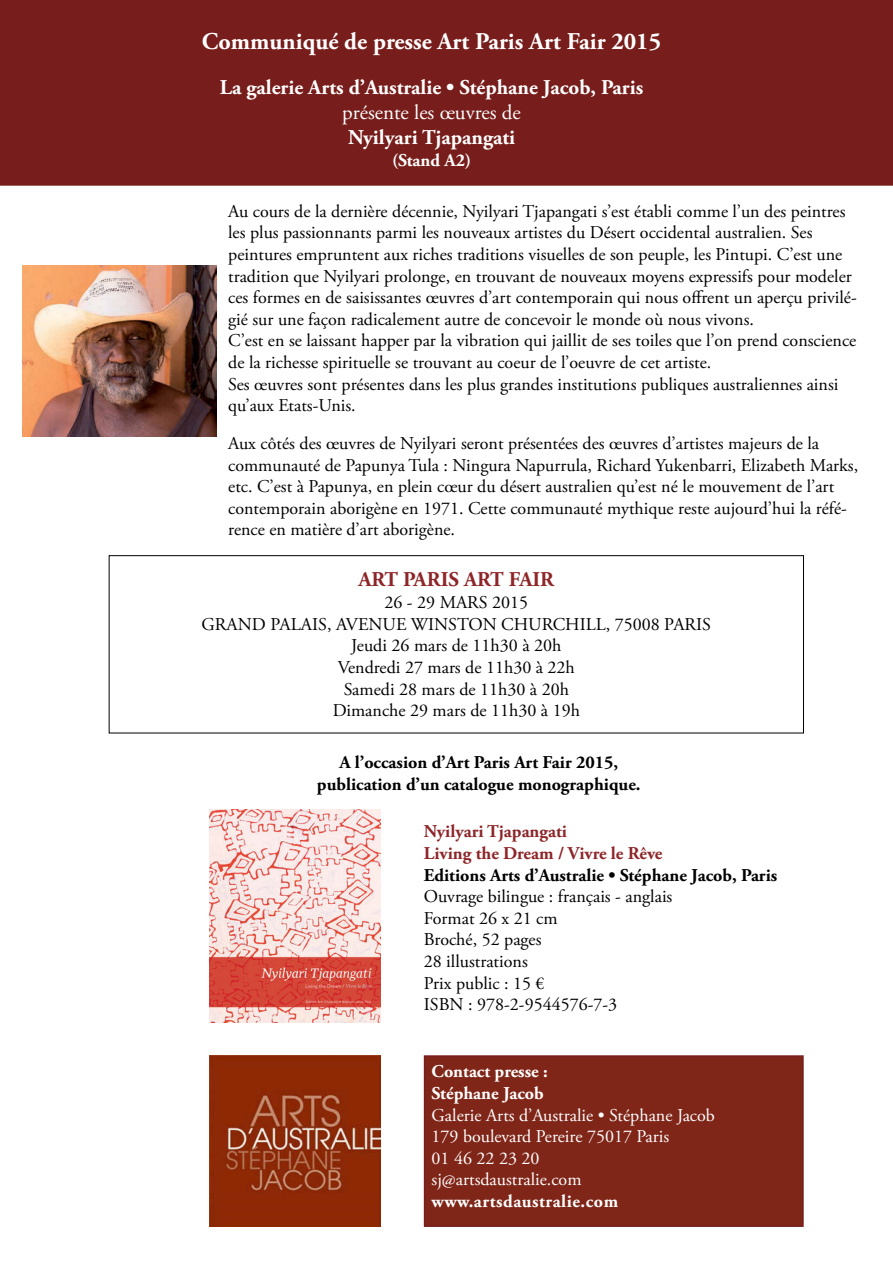
<style>
.page{position:relative;width:893px;height:1263px;background:#fff}
.page>*{position:absolute;margin:0;border:0;box-sizing:border-box;transform-origin:0 0}
.t1{font:700 24px "Adobe Garamond Pro";color:#fff}
.t2{font:700 21px "Adobe Garamond Pro";color:#fff}
.t3{font:21px "Adobe Garamond Pro";color:#fff}
.t4{font:700 21px "Adobe Garamond Pro";color:#8e2529}
.t5{font:18px/21.6px "Adobe Garamond Pro";color:#000}
.t6{font:700 18px/21.6px "Adobe Garamond Pro";color:#000;text-align:center}
.t7{font:18px/21.6px "Adobe Garamond Pro";color:#fff}
.t8{font:700 18px/21.6px "Adobe Garamond Pro";color:#8e2529}
.t9{font:700 18px/21.6px "Adobe Garamond Pro";color:#fff}
.t10{font:700 18px "Adobe Garamond Pro";letter-spacing:.03em;color:#fff}
</style>
<div class="page">
<img style="left:22px;top:266px;width:194px;height:171px">
<div style="left:109px;top:555px;width:695px;height:178px;border:1px solid #000"></div>
<img style="left:210px;top:809px;width:171px;height:213px">
<div style="left:0;top:0;width:893px;height:186px;background:#771d1b"></div>
<div style="left:424px;top:1055px;width:380px;height:172px;background:#802618;border:2px solid #771d1b"></div>
<img style="left:210px;top:1055px;width:171px;height:172px">
<h1 class="t1" style="left:202px;top:27px;width:461px">Communiqué de presse Art Paris Art Fair 2015</h1>
<p class="t2" style="left:220px;top:75px;width:425px">La galerie Arts d’Australie • Stéphane Jacob, Paris</p>
<p class="t3" style="left:342px;top:100px;width:180px">présente les œuvres de</p>
<p class="t2" style="left:348px;top:125px;width:169px">Nyilyari Tjapangati</p>
<p class="t9" style="left:392px;top:150px;width:81px">(Stand A2)</p>
<p class="t5" style="left:228px;top:201px;width:630px">Au cours de la dernière décennie, Nyilyari Tjapangati s’est établi comme l’un des peintres les plus passionnants parmi les nouveaux artistes du Désert occidental australien. Ses peintures empruntent aux riches traditions visuelles de son peuple, les Pintupi. C’est une tradition que Nyilyari prolonge, en trouvant de nouveaux moyens expressifs pour modeler ces formes en de saisissantes œuvres d’art contemporain qui nous offrent un aperçu privilé&shy;gié sur une façon radicalement autre de concevoir le monde où nous vivons.<br>C’est en se laissant happer par la vibration qui jaillit de ses toiles que l’on prend conscience de la richesse spirituelle se trouvant au coeur de l’oeuvre de cet artiste.<br>Ses œuvres sont présentes dans les plus grandes institutions publiques australiennes ainsi qu’aux Etats-Unis.</p>
<p class="t5" style="left:228px;top:433px;width:631px">Aux côtés des œuvres de Nyilyari seront présentées des œuvres d’artistes majeurs de la communauté de Papunya Tula : Ningura Napurrula, Richard Yukenbarri, Elizabeth Marks, etc. C’est à Papunya, en plein cœur du désert australien qu’est né le mouvement de l’art contemporain aborigène en 1971. Cette communauté mythique reste aujourd’hui la réfé&shy;rence en matière d’art aborigène.</p>
<p class="t4" style="left:358px;top:568px;width:197px">ART PARIS ART FAIR</p>
<p class="t5" style="left:202px;top:592px;width:511px;text-align:center">26 - 29 MARS 2015<br>GRAND PALAIS, AVENUE WINSTON CHURCHILL, 75008 PARIS<br>Jeudi 26 mars de 11h30 à 20h<br>Vendredi 27 mars de 11h30 à 22h<br>Samedi 28 mars de 11h30 à 20h<br>Dimanche 29 mars de 11h30 à 19h</p>
<p class="t6" style="left:317px;top:752px;width:325px">A l’occasion d’Art Paris Art Fair 2015, publication d’un catalogue monographique.</p>
<p class="t8" style="left:424px;top:821px;width:240px">Nyilyari Tjapangati<br>Living the Dream / Vivre le Rêve</p>
<p class="t6" style="left:424px;top:864px;width:355px">Editions Arts d’Australie • Stéphane Jacob, Paris</p>
<p class="t5" style="left:424px;top:886px;width:250px">Ouvrage bilingue : français - anglais<br>Format 26 x 21 cm<br>Broché, 52 pages<br>28 illustrations<br>Prix public : 15 €<br>ISBN : 978-2-9544576-7-3</p>
<p class="t9" style="left:432px;top:1061px;width:118px">Contact presse :<br>Stéphane Jacob</p>
<p class="t7" style="left:432px;top:1105px;width:285px">Galerie Arts d’Australie • Stéphane Jacob<br>179 boulevard Pereire 75017 Paris<br>01 46 22 23 20<br>sj@artsdaustralie.com</p>
<p class="t10" style="left:432px;top:1191px;width:188px">www.artsdaustralie.com</p>
</div>
